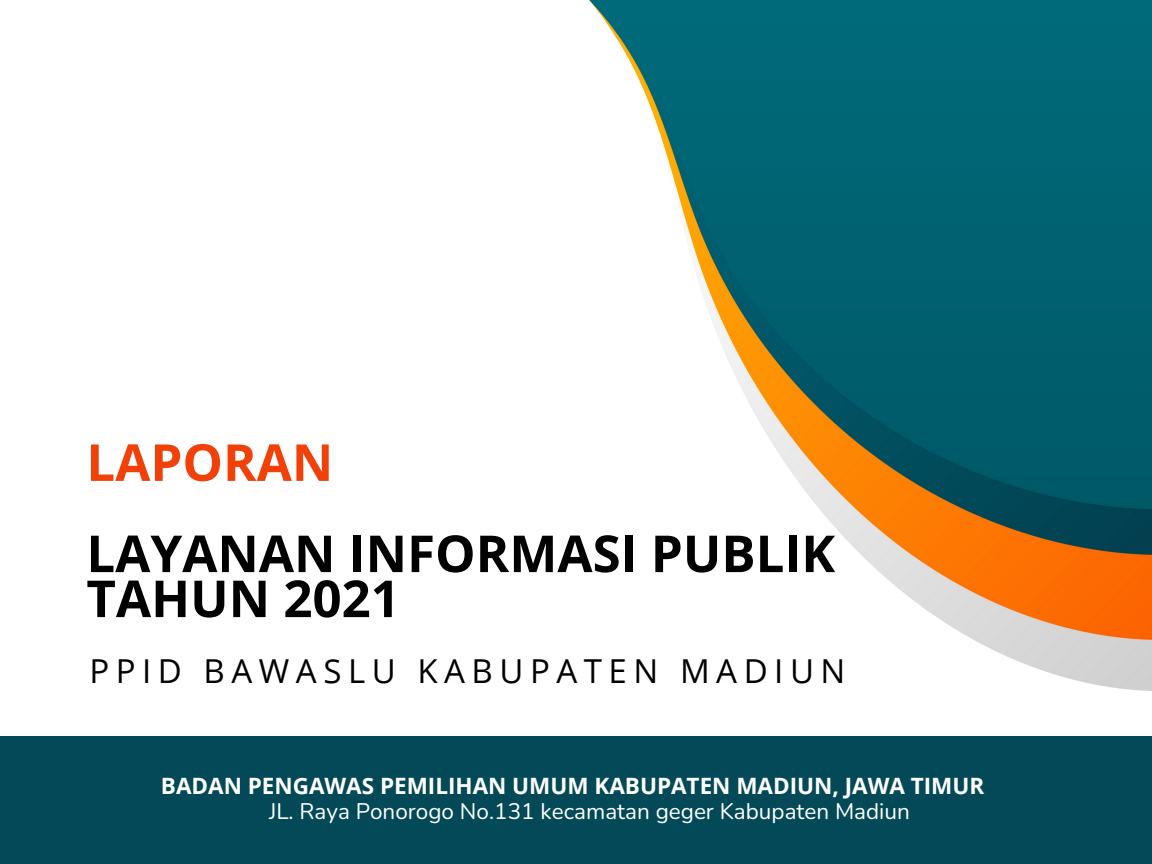
<style>
.page{position:relative;width:1152px;height:864px;background:#fff}
.page>*{position:absolute;margin:0;border:0;box-sizing:border-box;transform-origin:0 0}
.t1{font:700 51px "Open Sans";color:#000}
.t2{font:700 51px "Open Sans";color:#f14008}
.t3{font:33px "Open Sans";letter-spacing:.2em;color:#000}
.t4{font:700 22.5px "Open Sans";color:#fff}
.t5{font:22.5px "Nunito";color:#fff}
</style>
<div class="page">
<img style="left:590px;top:0;width:562px;height:691px">
<div style="left:0;top:736px;width:1152px;height:128px;background:#044958"></div>
<p class="t2" style="left:86px;top:426px;width:248px">LAPORAN</p>
<p class="t1" style="left:86px;top:518px;width:750px">LAYANAN INFORMASI PUBLIK</p>
<p class="t1" style="left:86px;top:563px;width:315px">TAHUN 2021</p>
<p class="t3" style="left:89px;top:648px;width:758px">PPID BAWASLU KABUPATEN MADIUN</p>
<p class="t4" style="left:161px;top:770px;width:825px">BADAN PENGAWAS PEMILIHAN UMUM KABUPATEN MADIUN, JAWA TIMUR</p>
<p class="t5" style="left:269px;top:796px;width:642px">JL. Raya Ponorogo No.131 kecamatan geger Kabupaten Madiun</p>
</div>
